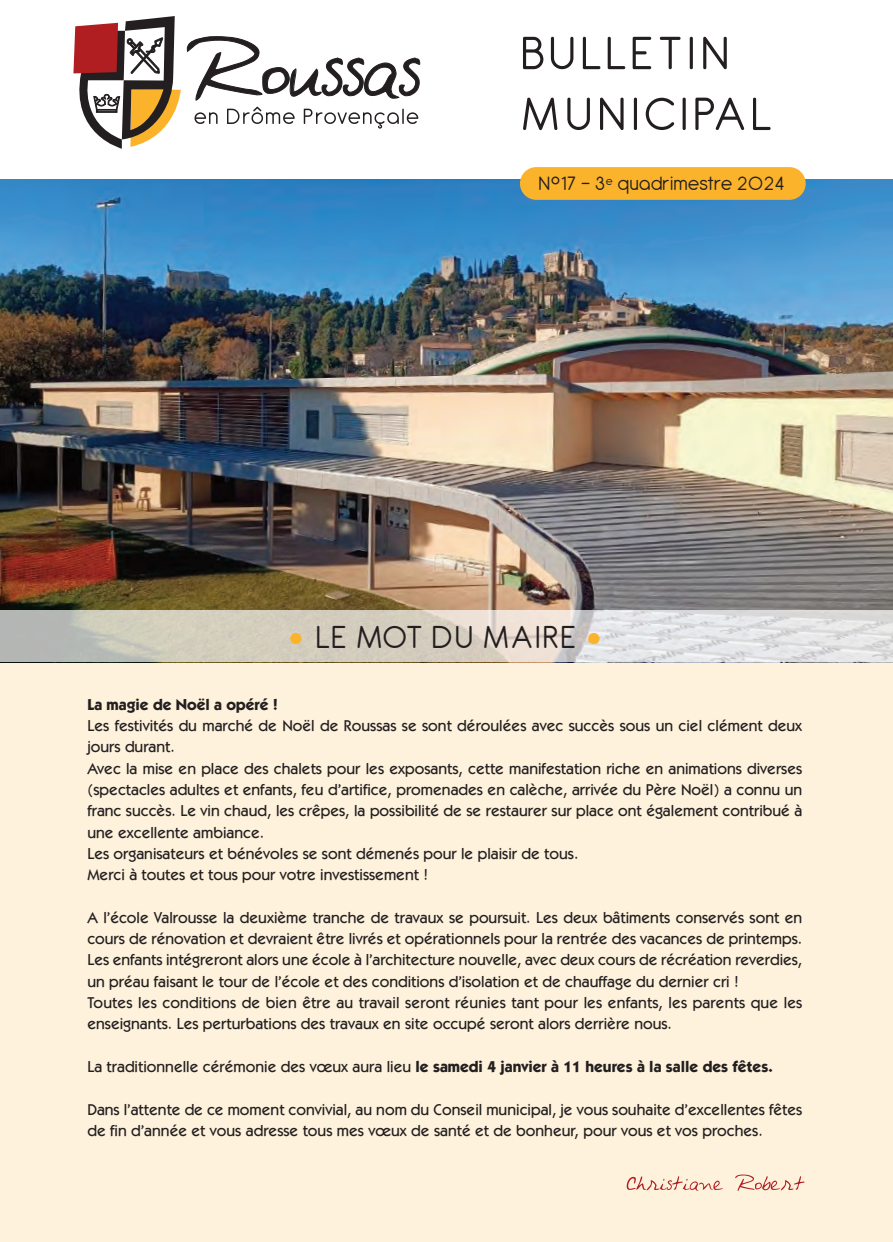
<style>
.page{position:relative;width:893px;height:1242px;background:#fff}
.page>*{position:absolute;margin:0;border:0;box-sizing:border-box;transform-origin:0 0}
.t1{font:34.5px "Antipasto";letter-spacing:.06em;color:#231f20}
.t2{font:21px "Antipasto";letter-spacing:.01em;color:#231f20}
.t3{font:500 15.75px/21.3px "Itc Kabel";color:#231f20}
.t4{font:700 15.75px "Itc Kabel";color:#231f20}
.s1{font-size:72px;color:#fcb32c}
.s2{font-weight:500}
</style>
<div class="page">
<div style="left:0;top:662px;width:893px;height:580px;background:#fef2dc"></div>
<img style="left:0;top:179px;width:893px;height:431px">
<div style="left:520px;top:167px;width:286px;height:33px;background:#fcb32c;border-radius:16px"></div>
<svg style="left:523px;top:37px;width:20px;height:32px"></svg>
<svg style="left:551px;top:37px;width:22px;height:32px"></svg>
<svg style="left:583px;top:37px;width:17px;height:32px"></svg>
<svg style="left:608px;top:37px;width:17px;height:32px"></svg>
<svg style="left:633px;top:37px;width:18px;height:32px"></svg>
<svg style="left:660px;top:37px;width:21px;height:32px"></svg>
<svg style="left:690px;top:37px;width:3px;height:32px"></svg>
<svg style="left:703px;top:37px;width:24px;height:32px"></svg>
<svg style="left:523px;top:98px;width:34px;height:32px"></svg>
<svg style="left:567px;top:98px;width:23px;height:32px"></svg>
<svg style="left:600px;top:98px;width:24px;height:32px"></svg>
<svg style="left:634px;top:98px;width:3px;height:32px"></svg>
<svg style="left:646px;top:98px;width:28px;height:32px"></svg>
<svg style="left:683px;top:98px;width:3px;height:32px"></svg>
<svg style="left:695px;top:98px;width:49px;height:32px"></svg>
<svg style="left:753px;top:98px;width:18px;height:32px"></svg>
<svg style="left:187px;top:36px;width:233px;height:65px"></svg>
<svg style="left:194px;top:112px;width:24px;height:12px"></svg>
<svg style="left:227px;top:107px;width:68px;height:17px"></svg>
<svg style="left:304px;top:109px;width:114px;height:20px"></svg>
<svg style="left:73px;top:16px;width:108px;height:133px"></svg>
<svg style="left:627px;top:1176px;width:96px;height:14px"></svg>
<svg style="left:735px;top:1174px;width:69px;height:17px"></svg>
<div style="left:0;top:610px;width:893px;height:52px;background:#fff;opacity:.7"></div>
<p class="t2" style="left:538px;top:171px;width:247px">N°17 - 3<sup>e</sup> quadrimestre 2024</p>
<p class="t1" style="left:287px;top:617px;width:316px"><span class="s1">•</span> LE MOT DU MAIRE <span class="s1">•</span></p>
<p class="t4" style="left:87px;top:698px;width:192px">La magie de Noël a opéré !</p>
<p class="t3" style="left:87px;top:716px;width:716px">Les festivités du marché de Noël de Roussas se sont déroulées avec succès sous un ciel clément deux jours durant.</p>
<p class="t3" style="left:87px;top:759px;width:716px;text-align:justify">Avec la mise en place des chalets pour les exposants, cette manifestation riche en animations diverses (spectacles adultes et enfants, feu d’artifice, promenades en calèche, arrivée du Père Noël) a connu un franc succès. Le vin chaud, les crêpes, la possibilité de se restaurer sur place ont également contribué à une excellente ambiance.</p>
<p class="t3" style="left:87px;top:844px;width:492px">Les organisateurs et bénévoles se sont démenés pour le plaisir de tous.</p>
<p class="t3" style="left:87px;top:865px;width:342px">Merci à toutes et tous pour votre investissement !</p>
<p class="t3" style="left:87px;top:908px;width:716px;text-align:justify">A l’école Valrousse la deuxième tranche de travaux se poursuit. Les deux bâtiments conservés sont en cours de rénovation et devraient être livrés et opérationnels pour la rentrée des vacances de printemps.<br>Les enfants intégreront alors une école à l’architecture nouvelle, avec deux cours de récréation reverdies, un préau faisant le tour de l’école et des conditions d’isolation et de chauffage du dernier cri !</p>
<p class="t3" style="left:87px;top:993px;width:716px">Toutes les conditions de bien être au travail seront réunies tant pour les enfants, les parents que les enseignants. Les perturbations des travaux en site occupé seront alors derrière nous.</p>
<p class="t4" style="left:87px;top:1060px;width:687px"><span class="s2">La traditionnelle cérémonie des vœux aura lieu</span> le samedi 4 janvier à 11 heures à la salle des fêtes.</p>
<p class="t3" style="left:87px;top:1099px;width:716px">Dans l’attente de ce moment convivial, au nom du Conseil municipal, je vous souhaite d’excellentes fêtes de fin d’année et vous adresse tous mes vœux de santé et de bonheur, pour vous et vos proches.</p>
</div>
